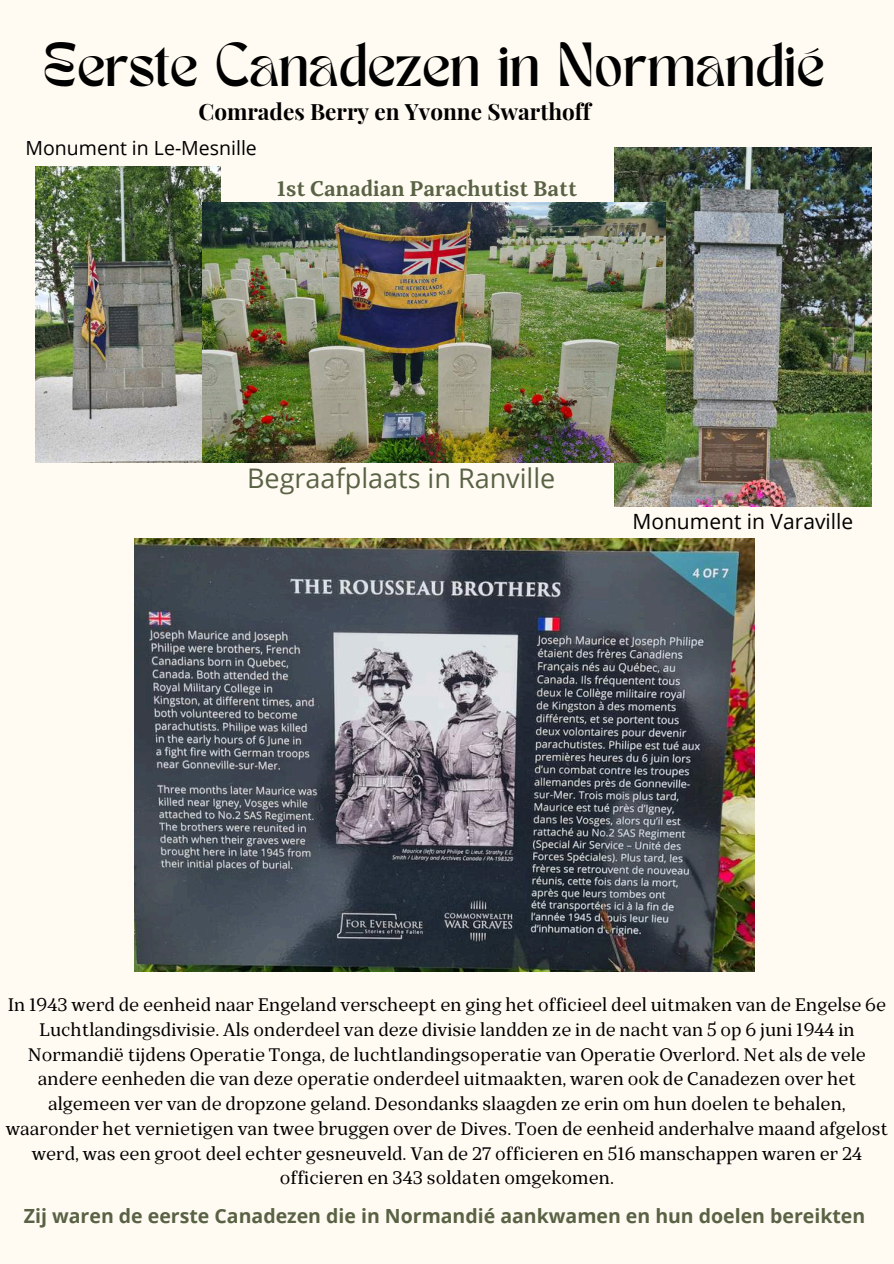
<style>
.page{position:relative;width:894px;height:1264px;background:#fff}
.page>*{position:absolute;margin:0;border:0;box-sizing:border-box;transform-origin:0 0}
.t1{font:43.5px "TANMERINGUE";color:#000}
.t2{font:27px "Open Sans";color:#596244}
.t3{font:700 22.5px "Playfair Display";color:#000}
.t4{font:700 21px "TT Bells";color:#596244}
.t5{font:21px "Open Sans";color:#000}
.t6{font:700 19.5px "Open Sans";color:#596244}
.t7{font:19.5px "Open Sans";color:#000}
.t8{font:18px/24.8px "TT Bells";color:#000;text-align:center}
</style>
<div class="page">
<div style="left:0;top:0;width:893px;height:1263px;background:#fffbf2"></div>
<img style="left:35px;top:166px;width:185px;height:296px">
<img style="left:614px;top:148px;width:257px;height:359px">
<img style="left:202px;top:202px;width:462px;height:260px">
<img style="left:134px;top:538px;width:620px;height:433px">
<h1 class="t1" style="left:43px;top:42px;width:782px">Eerste Canadezen in Normandié</h1>
<p class="t3" style="left:198px;top:96px;width:393px">Comrades Berry en Yvonne Swarthoff</p>
<p class="t7" style="left:26px;top:134px;width:233px">Monument in Le-Mesnille</p>
<p class="t4" style="left:277px;top:176px;width:301px">1st Canadian Parachutist Batt</p>
<h2 class="t2" style="left:247px;top:459px;width:309px">Begraafplaats in Ranville</h2>
<p class="t5" style="left:632px;top:507px;width:222px">Monument in Varaville</p>
<p class="t8" style="left:6px;top:992px;width:883px">In 1943 werd de eenheid naar Engeland verscheept en ging het officieel deel uitmaken van de Engelse 6e Luchtlandingsdivisie. Als onderdeel van deze divisie landden ze in de nacht van 5 op 6 juni 1944 in Normandië tijdens Operatie Tonga, de luchtlandingsoperatie van Operatie Overlord. Net als de vele andere eenheden die van deze operatie onderdeel uitmaakten, waren ook de Canadezen over het algemeen ver van de dropzone geland. Desondanks slaagden ze erin om hun doelen te behalen, waaronder het vernietigen van twee bruggen over de Dives. Toen de eenheid anderhalve maand afgelost werd, was een groot deel echter gesneuveld. Van de 27 officieren en 516 manschappen waren er 24 officieren en 343 soldaten omgekomen.</p>
<p class="t6" style="left:24px;top:1202px;width:842px">Zij waren de eerste Canadezen die in Normandié aankwamen en hun doelen bereikten</p>
</div>
